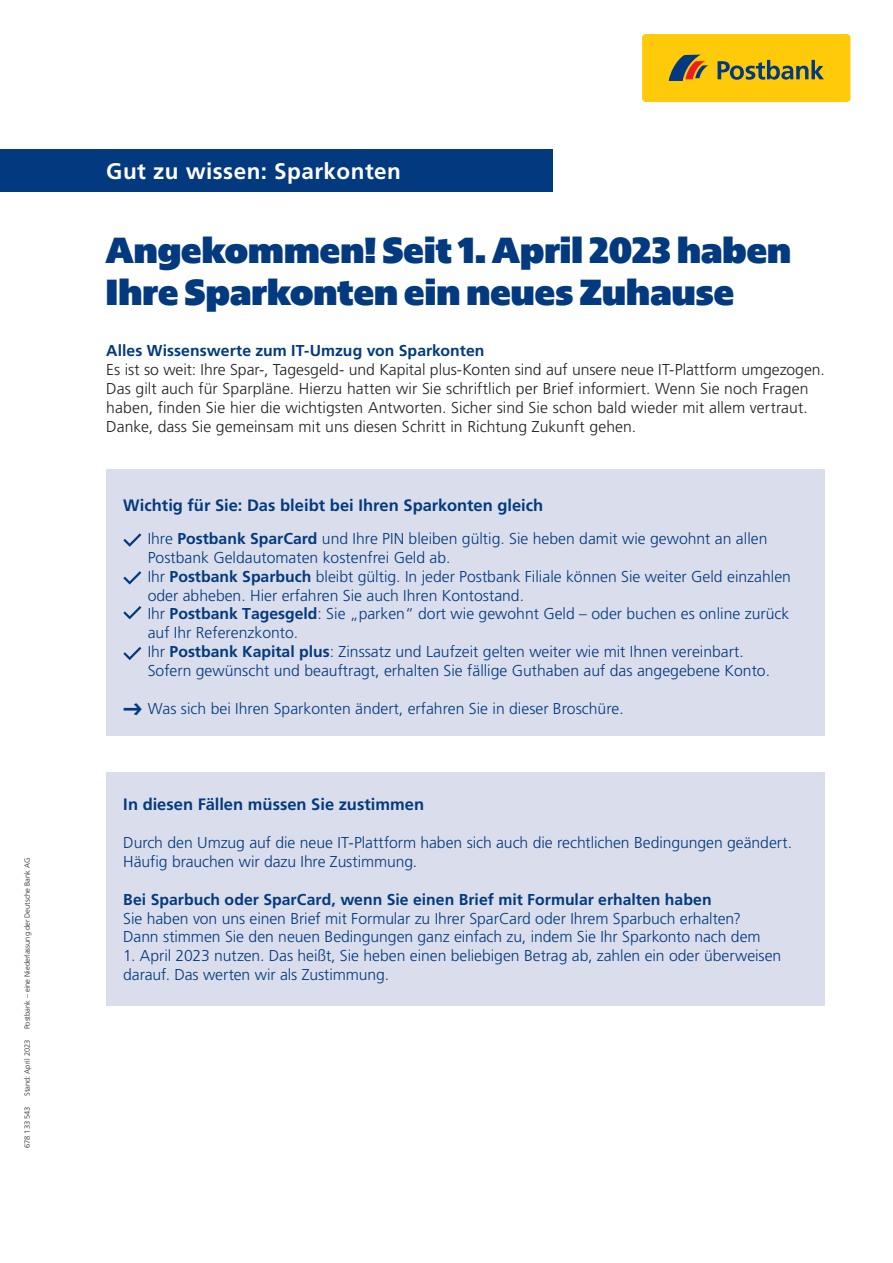
<style>
.page{position:relative;width:893px;height:1263px;background:#fff}
.page>*{position:absolute;margin:0;border:0;box-sizing:border-box;transform-origin:0 0}
.t1{font:900 36px/42px "Postbank";letter-spacing:.005em;color:#03397e}
.t2{font:700 22.5px "Frutiger LT Std";letter-spacing:.02em;color:#fff}
.t3{font:700 16.5px "Frutiger LT Std";color:#03397e}
.t4{font:300 15.75px/18.9px "Frutiger LT Std";color:#03397e}
.t5{font:300 15.75px/18.9px "Frutiger LT Std";letter-spacing:.005em;color:#231f20}
.t6{font:700 15.75px "Frutiger LT Std";letter-spacing:.005em;color:#03397e}
.t7{font:300 7.5px "Frutiger LT Std";color:#231f20}
.s1{font-weight:700}
.s2{font-family:"Postbank Font 799";font-weight:400;font-size:10.5px}
</style>
<div class="page">
<div style="left:106px;top:469px;width:719px;height:267px;background:#dadeec"></div>
<div style="left:106px;top:772px;width:719px;height:234px;background:#dadeec"></div>
<div style="left:85px;top:150px;width:468px;height:42px;background:#03397e"></div>
<div style="left:0;top:150px;width:87px;height:42px;background:#03397e"></div>
<div style="left:642px;top:34px;width:208px;height:68px;background:#feca0a;border-radius:4px"></div>
<svg style="left:718px;top:60px;width:106px;height:20px"></svg>
<svg style="left:669px;top:55px;width:39px;height:26px"></svg>
<svg style="left:123px;top:533px;width:18px;height:14px"></svg>
<svg style="left:123px;top:571px;width:18px;height:14px"></svg>
<svg style="left:123px;top:606px;width:18px;height:13px"></svg>
<svg style="left:123px;top:647px;width:18px;height:13px"></svg>
<p class="t7" style="left:23px;top:1029px;width:173px;rotate:-90deg">Postbank – eine Niederlassung der Deutsche Bank AG</p>
<p class="t7" style="left:23px;top:1096px;width:58px;rotate:-90deg">Stand: April 2023</p>
<p class="t7" style="left:23px;top:1148px;width:43px;rotate:-90deg">678 133 543</p>
<h2 class="t2" style="left:106px;top:158px;width:296px">Gut zu wissen: Sparkonten</h2>
<h1 class="t1" style="left:106px;top:229px;width:687px">Angekommen! Seit 1. April 2023 haben<br>Ihre Sparkonten ein neues Zuhause</h1>
<p class="t6" style="left:106px;top:342px;width:380px">Alles Wissenswerte zum IT-Umzug von Sparkonten</p>
<p class="t5" style="left:106px;top:361px;width:720px">Es ist so weit: Ihre Spar-, Tagesgeld- und Kapital plus-Konten sind auf unsere neue IT-Plattform umgezogen.<br>Das gilt auch für Sparpläne. Hierzu hatten wir Sie schriftlich per Brief informiert. Wenn Sie noch Fragen haben, finden Sie hier die wichtigsten Antworten. Sicher sind Sie schon bald wieder mit allem vertraut.<br>Danke, dass Sie gemeinsam mit uns diesen Schritt in Richtung Zukunft gehen.</p>
<p class="t3" style="left:123px;top:496px;width:422px">Wichtig für Sie: Das bleibt bei Ihren Sparkonten gleich</p>
<p class="t4" style="left:148px;top:529px;width:645px">Ihre <span class="s1">Postbank SparCard</span> und Ihre PIN bleiben gültig. Sie heben damit wie gewohnt an allen Postbank Geldautomaten kostenfrei Geld ab.<br>Ihr <span class="s1">Postbank Sparbuch</span> bleibt gültig. In jeder Postbank Filiale können Sie weiter Geld einzahlen oder abheben. Hier erfahren Sie auch Ihren Kontostand.<br>Ihr <span class="s1">Postbank Tagesgeld</span>: Sie „parken“ dort wie gewohnt Geld – oder buchen es online zurück auf Ihr Referenzkonto.<br>Ihr <span class="s1">Postbank Kapital plus</span>: Zinssatz und Laufzeit gelten weiter wie mit Ihnen vereinbart.<br>Sofern gewünscht und beauftragt, erhalten Sie fällige Guthaben auf das angegebene Konto.</p>
<p class="t4" style="left:124px;top:699px;width:501px"><span class="s2">7</span> Was sich bei Ihren Sparkonten ändert, erfahren Sie in dieser Broschüre.</p>
<p class="t3" style="left:123px;top:795px;width:302px">In diesen Fällen müssen Sie zustimmen</p>
<p class="t4" style="left:123px;top:833px;width:670px">Durch den Umzug auf die neue IT-Plattform haben sich auch die rechtlichen Bedingungen geändert.<br>Häufig brauchen wir dazu Ihre Zustimmung.</p>
<p class="t6" style="left:123px;top:890px;width:590px">Bei Sparbuch oder SparCard, wenn Sie einen Brief mit Formular erhalten haben</p>
<p class="t4" style="left:123px;top:909px;width:639px">Sie haben von uns einen Brief mit Formular zu Ihrer SparCard oder Ihrem Sparbuch erhalten?<br>Dann stimmen Sie den neuen Bedingungen ganz einfach zu, indem Sie Ihr Sparkonto nach dem</p>
<p class="t4" style="left:123px;top:947px;width:659px">1. April 2023 nutzen. Das heißt, Sie heben einen beliebigen Betrag ab, zahlen ein oder überweisen darauf. Das werten wir als Zustimmung.</p>
</div>
